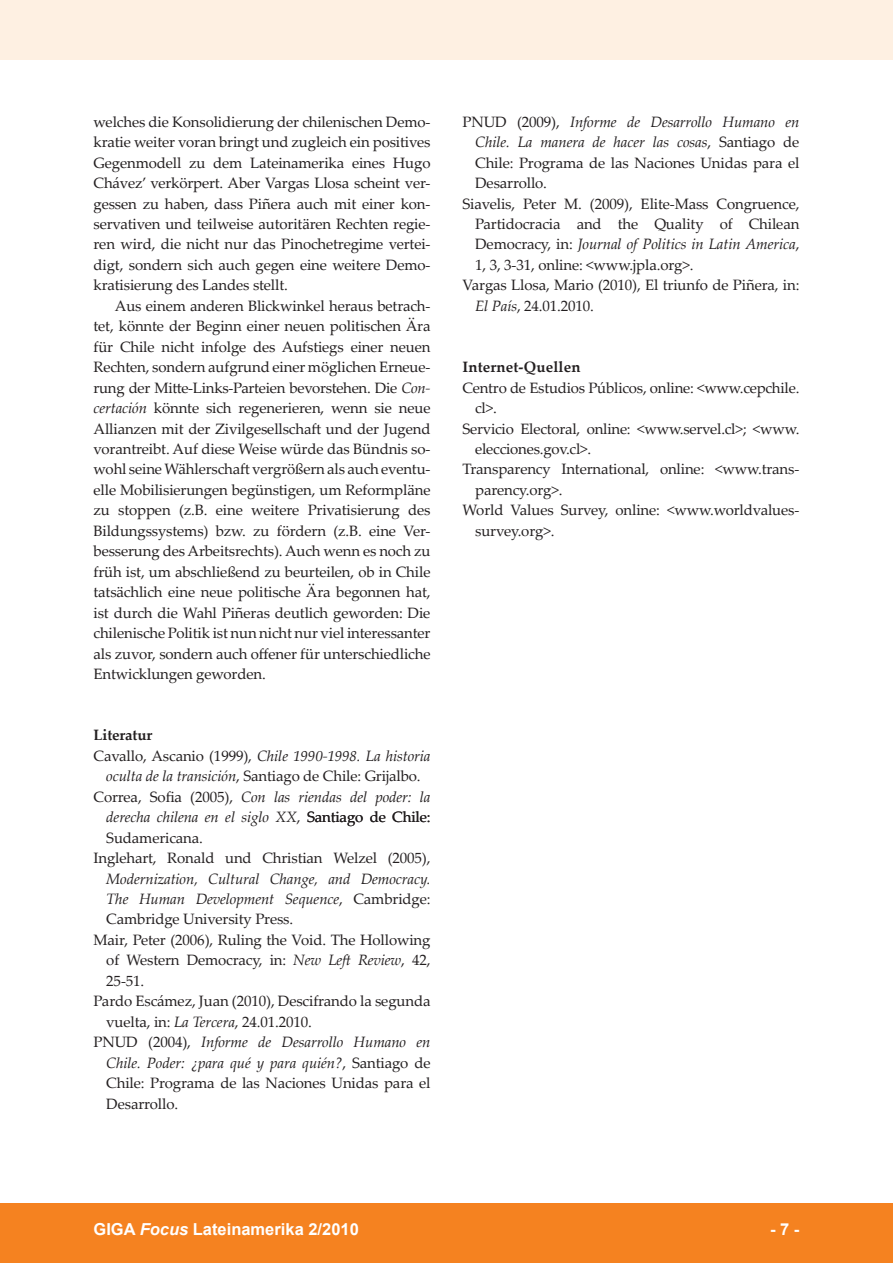
<style>
.page{position:relative;width:893px;height:1263px;background:#fff}
.page>*{position:absolute;margin:0;border:0;box-sizing:border-box;transform-origin:0 0}
.t1{font:700 16.5px "Arial";color:#fff}
.foc__text_literatur{font:15px/20.4px "Palatino Linotype";letter-spacing:-.01em;color:#231f20;text-align:justify}
.foc__text_fliesstext{font:15px/20.4px "Palatino Linotype";letter-spacing:-.01em;color:#231f20;text-align:justify}
.foc__text_1__absatz{font:15px/20.4px "Palatino Linotype";letter-spacing:-.01em;color:#231f20;text-align:justify}
.foc__text_ueberschri{font:700 15px "Palatino Linotype";letter-spacing:.01em;color:#231f20}
.foc__text_ueberschri-2{font:700 15px "Palatino Linotype";letter-spacing:-.01em;color:#231f20}
.s1{font-style:italic}
</style>
<div class="page">
<div style="left:0;top:1203px;width:893px;height:60px;background:#f58220"></div>
<div style="left:0;top:0;width:893px;height:60px;background:#fef0e2"></div>
<p class="foc__text_1__absatz" style="left:94px;top:111px;width:338px">welches die Konsolidierung der chilenischen Demo&shy;kratie weiter voran bringt und zugleich ein positives Gegenmodell zu dem Lateinamerika eines Hugo Chávez’ verkörpert. Aber Vargas Llosa scheint ver&shy;gessen zu haben, dass Piñera auch mit einer kon&shy;servativen und teil-weise autoritären Rechten regie&shy;ren wird, die nicht nur das Pinochetregime vertei&shy;digt, sondern sich auch gegen eine weitere De-mo&shy;kratisierung des Landes stellt.</p>
<p class="foc__text_fliesstext" style="left:94px;top:295px;width:339px;text-indent:21px">Aus einem anderen Blickwinkel heraus betrach&shy;tet, könnte der Beginn einer neuen politischen Ära für Chile nicht infolge des Aufstiegs einer neuen Rechten, sondern aufgrund einer möglichen Er-neue&shy;rung der Mitte-Links-Parteien bevorstehen. Die <span class="s1">Con&shy;certación</span> könnte sich regenerieren, wenn sie neue Allianzen mit der Zivilgesellschaft und der Jugend vorantreibt. Auf diese Weise würde das Bündnis so&shy;wohl seine Wählerschaft vergrößern als auch eventu&shy;elle Mobilisierungen begünstigen, um Reformpläne zu stoppen (z.B. eine weitere Privatisierung des Bildungssystems) bzw. zu fördern (z.B. eine Ver&shy;besserung des Arbeitsrechts). Auch wenn es noch zu früh ist, um abschließend zu beurteilen, ob in Chile tatsächlich eine neue politische Ära begonnen hat, ist durch die Wahl Piñeras deutlich geworden: Die chilenische Politik ist nun nicht nur viel interessanter als zuvor, sondern auch offener für unterschiedliche Entwicklungen geworden.</p>
<p class="foc__text_ueberschri-2" style="left:94px;top:725px;width:60px">Literatur</p>
<p class="foc__text_literatur" style="left:94px;top:745px;width:338px;text-align:center">Cavallo, Ascanio (1999), <span class="s1">Chile 1990-1998. La historia oculta de la transición</span>, Santiago de Chile: Grijalbo.</p>
<p class="foc__text_literatur" style="left:106px;top:786px;width:326px;text-indent:-13px">Correa, Sofia (2005), <span class="s1">Con las riendas del poder: la derecha chilena en el siglo XX</span>, Santiago de Chile:<br>Sudamericana.</p>
<p class="foc__text_literatur" style="left:106px;top:847px;width:326px;text-indent:-13px">Inglehart, Ronald und Christian Welzel (2005), <span class="s1">Modernization, Cultural Change, and Democracy.<br>The Human Development Sequence</span>, Cambridge:<br>Cambridge University Press.</p>
<p class="foc__text_literatur" style="left:106px;top:929px;width:326px;text-indent:-13px">Mair, Peter (2006), Ruling the Void. The Hollowing of Western Democracy, in: <span class="s1">New Left Review</span>, 42, 25-51.</p>
<p class="foc__text_literatur" style="left:106px;top:990px;width:326px;text-indent:-13px">Pardo Escámez, Juan (2010), Descifrando la segunda vuelta, in: <span class="s1">La Tercera</span>, 24.01.2010.</p>
<p class="foc__text_literatur" style="left:106px;top:1031px;width:326px;text-indent:-13px">PNUD (2004), <span class="s1">Informe de Desarrollo Humano en Chile. Poder: ¿para qué y para quién?</span>, Santiago de Chile: Programa de las Naciones Unidas para el Desarrollo.</p>
<p class="foc__text_literatur" style="left:475px;top:111px;width:326px;text-indent:-13px">PNUD (2009), <span class="s1">Informe de Desarrollo Humano en Chile. La manera de hacer las cosas</span>, Santiago de Chile: Programa de las Naciones Unidas para el Desarrollo.</p>
<p class="foc__text_literatur" style="left:475px;top:193px;width:326px;text-indent:-13px">Siavelis, Peter M. (2009), Elite-Mass Congruence, Partidocracia and the Quality of Chilean Democracy, in: <span class="s1">Journal of Politics in Latin America</span>, 1, 3, 3-31, online: &lt;www.jpla.org&gt;.</p>
<p class="foc__text_literatur" style="left:475px;top:274px;width:326px;text-indent:-13px">Vargas Llosa, Mario (2010), El triunfo de Piñera, in:<br><span class="s1">El País</span>, 24.01.2010.</p>
<p class="foc__text_ueberschri" style="left:462px;top:356px;width:120px">Internet-Quellen</p>
<p class="foc__text_literatur" style="left:475px;top:377px;width:326px;text-indent:-13px">Centro de Estudios Públicos, online: &lt;www.cepchile. cl&gt;.</p>
<p class="foc__text_literatur" style="left:475px;top:418px;width:326px;text-indent:-13px">Servicio Electoral, online: &lt;www.servel.cl&gt;; &lt;www. elecciones.gov.cl&gt;.</p>
<p class="foc__text_literatur" style="left:475px;top:459px;width:326px;text-indent:-13px">Transparency International, online: &lt;www.trans&shy;parency.org&gt;.</p>
<p class="foc__text_literatur" style="left:475px;top:499px;width:326px;text-indent:-13px">World Values Survey, online: &lt;www.worldvalues&shy;survey.org&gt;.</p>
<p class="t1" style="left:94px;top:1218px;width:267px">GIGA <span class="s1">Focus</span> Lateinamerika 2/2010</p>
<p class="t1" style="left:770px;top:1219px;width:31px">- -</p>
</div>
